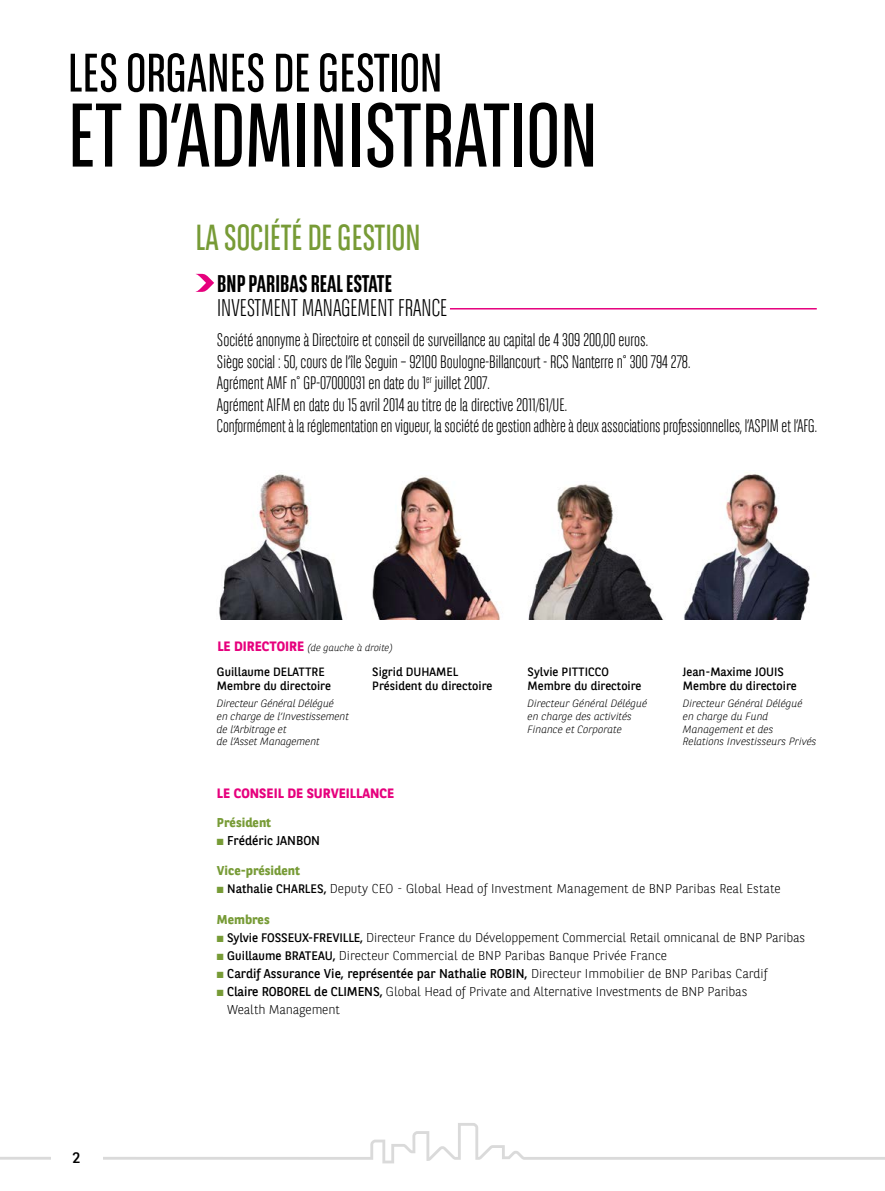
<style>
.page{position:relative;width:885px;height:1191px;background:#fff}
.page>*{position:absolute;margin:0;border:0;box-sizing:border-box;transform-origin:0 0}
.t1{font:90px "BNPP Sans Condensed";color:#000}
.t2{font:54px "BNPP Sans Condensed";color:#000}
.t3{font:36px "BNPP Sans Condensed";color:#779b36}
.t4{font:300 24px "BNPP Sans Condensed";color:#000}
.t5{font:700 24px "BNPP Sans Condensed";color:#000}
.t6{font:300 18px/21.6px "BNPP Sans Condensed";color:#000}
.t7{font:15px "BNPP Sans";color:#000}
.t8{font:700 13.5px "BNPP Sans";color:#e6007d}
.t9{font:300 12.75px/18px "BNPP Sans";letter-spacing:-.01em;color:#000}
.t10{font:12.75px "BNPP Sans";color:#000}
.t11{font:700 12.75px "BNPP Sans";color:#779b36}
.t12{font:12px/14.4px "BNPP Sans";color:#000}
.t13{font:italic 300 10.5px/12.6px "BNPP Sans";color:#000}
.t14{font:italic 300 9.75px "BNPP Sans";color:#000}
.s1{font-weight:700;font-style:normal;font-size:13.5px;color:#e6007d}
.s2{color:#779b36}
.s3{font-weight:400;font-size:12.3px}
.s4{font-weight:300}
.s5{font-weight:400}
</style>
<div class="page">
<svg style="left:0;top:1123px;width:884px;height:40px"></svg>
<img style="left:219px;top:474px;width:591px;height:145px">
<div style="left:51px;top:1140px;width:51px;height:34px;background:#fff"></div>
<svg style="left:196px;top:274px;width:18px;height:18px"></svg>
<hr style="left:450px;top:308px;width:366px;height:1px;background:#e6007d">
<h2 class="t2" style="left:68px;top:44px;width:376px">LES ORGANES DE GESTION</h2>
<h1 class="t1" style="left:68px;top:88px;width:531px">ET D’ADMINISTRATION</h1>
<h3 class="t3" style="left:196px;top:219px;width:226px">LA SOCIÉTÉ DE GESTION</h3>
<h3 class="t5" style="left:217px;top:271px;width:176px">BNP PARIBAS REAL ESTATE</h3>
<h3 class="t4" style="left:217px;top:295px;width:231px">INVESTMENT MANAGEMENT FRANCE</h3>
<p class="t6" style="left:217px;top:329px;width:601px">Société anonyme à Directoire et conseil de surveillance au capital de 4 309 200,00 euros.<br>Siège social : 50, cours de l’île Seguin – 92100 Boulogne-Billancourt - RCS Nanterre n° 300 794 278.<br>Agrément AMF n° GP-07000031 en date du 1<sup>er</sup> juillet 2007.<br>Agrément AIFM en date du 15 avril 2014 au titre de la directive 2011/61/UE.<br>Conformément à la réglementation en vigueur, la société de gestion adhère à deux associations professionnelles, l’ASPIM et l’AFG.</p>
<p class="t14" style="left:217px;top:644px;width:177px"><span class="s1">LE DIRECTOIRE</span> (de gauche à droite)</p>
<p class="t12" style="left:217px;top:665px;width:115px">Guillaume DELATTRE<br>Membre du directoire</p>
<p class="t13" style="left:217px;top:698px;width:133px">Directeur Général Délégué<br>en charge de l’Investissement de l’Arbitrage et<br>de l’Asset Management</p>
<p class="t12" style="left:372px;top:665px;width:122px">Sigrid DUHAMEL<br>Président du directoire</p>
<p class="t12" style="left:527px;top:665px;width:115px">Sylvie PITTICCO<br>Membre du directoire</p>
<p class="t13" style="left:527px;top:698px;width:121px">Directeur Général Délégué en charge des activités<br>Finance et Corporate</p>
<p class="t12" style="left:682px;top:665px;width:115px">Jean-Maxime JOUIS<br>Membre du directoire</p>
<p class="t13" style="left:682px;top:698px;width:135px">Directeur Général Délégué<br>en charge du Fund<br>Management et des<br>Relations Investisseurs Privés</p>
<p class="t7" style="left:73px;top:1149px;width:9px">2</p>
<p class="t8" style="left:217px;top:785px;width:179px">LE CONSEIL DE SURVEILLANCE</p>
<p class="t11" style="left:217px;top:815px;width:56px">Président</p>
<p class="t10" style="left:217px;top:833px;width:105px"><span class="s2">■</span> Frédéric JANBON</p>
<p class="t11" style="left:217px;top:863px;width:84px">Vice-président</p>
<p class="t9" style="left:217px;top:880px;width:565px"><span class="s2">■</span> <span class="s3">Nathalie CHARLES,</span> Deputy CEO - Global Head of Investment Management de BNP Paribas Real Estate</p>
<p class="t11" style="left:217px;top:912px;width:54px">Membres</p>
<p class="t9" style="left:217px;top:928px;width:589px"><span class="s2">■</span> <span class="s3">Sylvie FOSSEUX-FREVILLE,</span> Directeur France du Développement Commercial Retail omnicanal de BNP Paribas</p>
<p class="t9" style="left:217px;top:946px;width:451px"><span class="s2">■</span> <span class="s3">Guillaume BRATEAU,</span> Directeur Commercial de BNP Paribas Banque Privée France</p>
<p class="t10" style="left:217px;top:966px;width:552px"><span class="s2">■</span> Cardif Assurance Vie, représentée par Nathalie ROBIN, <span class="s4">Directeur Immobilier de BNP Paribas Cardif</span></p>
<p class="t9" style="left:227px;top:982px;width:522px;text-indent:-10px"><span class="s2">■</span> <span class="s5">Claire ROBOREL de CLIMENS,</span> Global Head of Private and Alternative Investments de BNP Paribas<br>Wealth Management</p>
</div>
